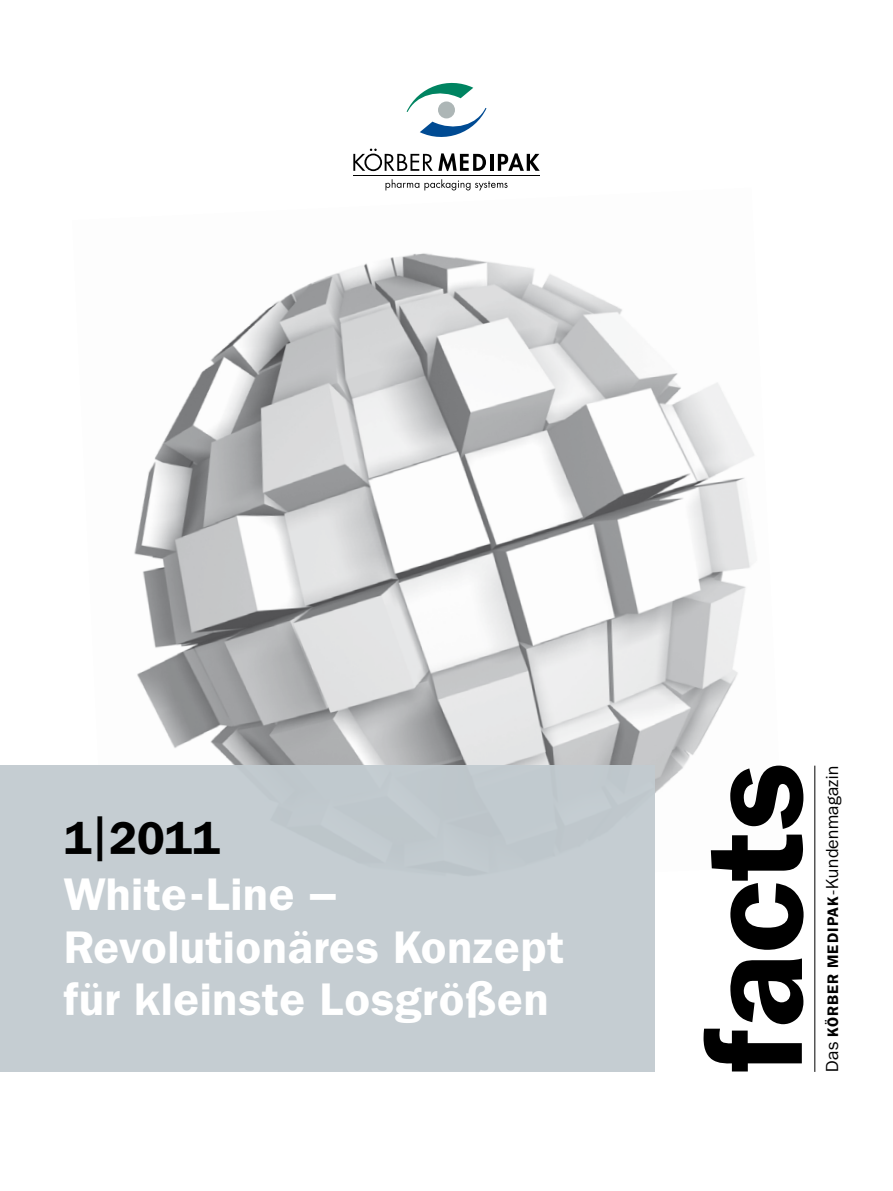
<style>
.page{position:relative;width:893px;height:1191px;background:#fff}
.page>*{position:absolute;margin:0;border:0;box-sizing:border-box;transform-origin:0 0}
.t1{font:600 135px "Franklin ITCBQ";color:#000}
.t2{font:600 45px/52.5px "Franklin ITCBQ";letter-spacing:.02em;color:#fff}
.t3{font:600 45px "Franklin ITCBQ";color:#000}
.t4{font:17.25px "Franklin ITCBQ";letter-spacing:.03em;color:#000}
.s1{font-weight:600;font-size:15px}
</style>
<div class="page">
<img style="left:134px;top:190px;width:620px;height:603px">
<hr style="left:490px;top:154px;width:3px;height:17px;background:#000">
<svg style="left:498px;top:153px;width:42px;height:18px"></svg>
<svg style="left:353px;top:83px;width:133px;height:88px"></svg>
<div style="left:438px;top:101px;width:17px;height:17px;background:#adb6b6;border-radius:50%"></div>
<hr style="left:353px;top:175px;width:187px;height:1px;background:#000">
<svg style="left:385px;top:179px;width:123px;height:11px"></svg>
<div style="left:0;top:765px;width:655px;height:306px;background:#c2cbd0"></div>
<hr style="left:814px;top:765px;width:1px;height:306px;background:#000">
<p class="t3" style="left:64px;top:813px;width:157px">1|2011</p>
<p class="t2" style="left:64px;top:869px;width:502px">White-Line –<br>Revolutionäres Konzept für kleinste Losgrößen</p>
<h1 class="t1" style="left:680px;top:1071px;width:311px;rotate:-90deg">facts</h1>
<p class="t4" style="left:822px;top:1071px;width:307px;rotate:-90deg">Das <span class="s1">Kör ber Medipak</span>-Kundenmagazin</p>
</div>
